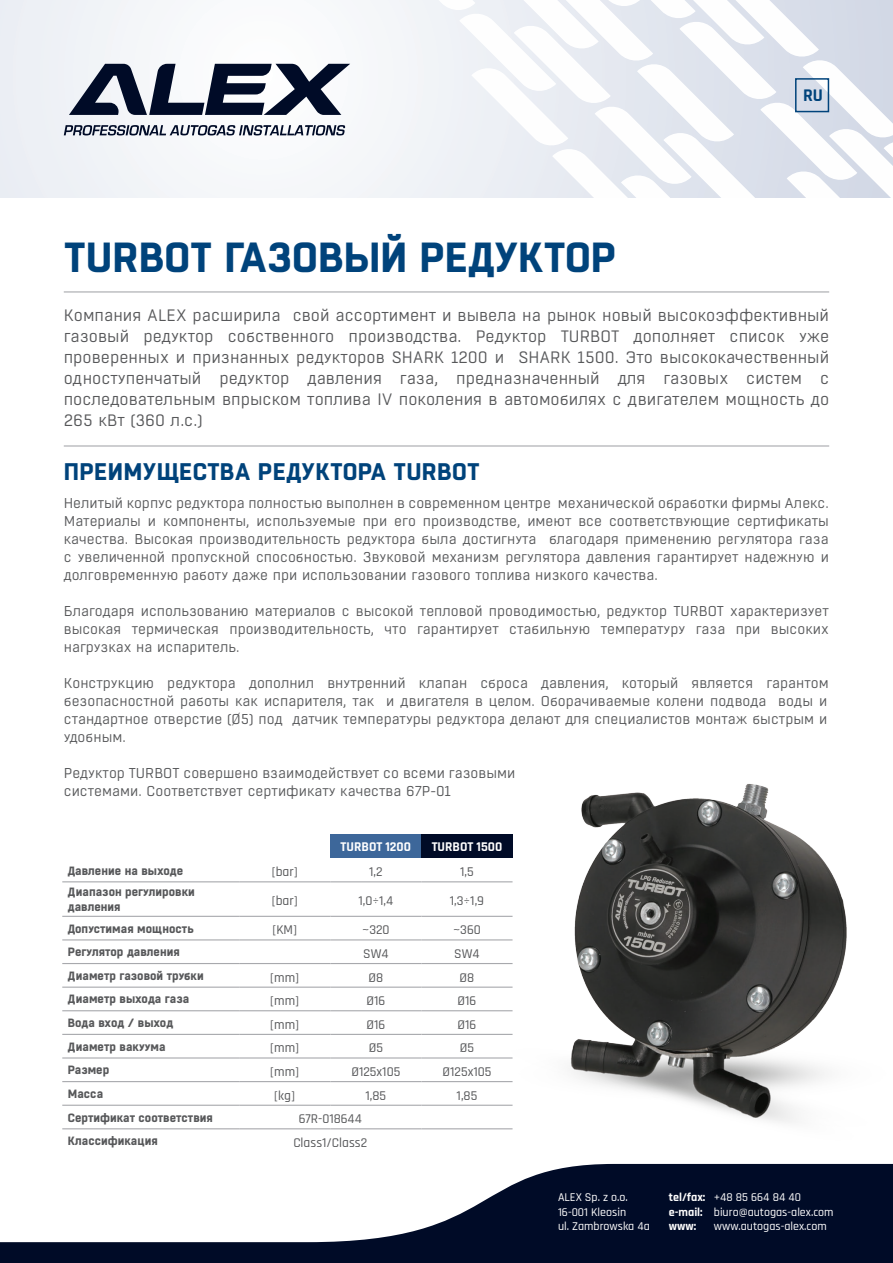
<style>
.page{position:relative;width:893px;height:1263px;background:#fff}
.page>*{position:absolute;margin:0;border:0;box-sizing:border-box;transform-origin:0 0}
.t1{font:700 42px "Boxed";color:#00437b}
.t2{font:700 24px "Boxed";letter-spacing:.01em;color:#00437b}
.t3{font:700 18px "Rajdhani";color:#00437b}
.t4{font:16.5px/21px "Boxed";color:#57585a;text-align:justify}
.t5{font:14.25px/18px "Boxed";color:#57585a;text-align:justify}
.t6{font:500 13.5px "Rajdhani";color:#57585a}
.t7{font:700 13.5px "Rajdhani";color:#fff}
.t8{font:700 12px/14.4px "Boxed";color:#57585a}
.t9{font:500 12px/14.4px "Rajdhani";color:#fff}
.t10{font:700 12px/14.4px "Rajdhani";color:#fff}
</style>
<div class="page">
<div style="left:0;top:0;width:893px;height:198px;background:#f5f7f9"></div>
<svg style="left:69px;top:64px;width:281px;height:51px"></svg>
<svg style="left:64px;top:125px;width:281px;height:10px"></svg>
<svg style="left:0;top:1172px;width:893px;height:91px;fill:#000b27"></svg>
<svg style="left:378px;top:0;width:515px;height:447px"></svg>
<img style="left:440px;top:784px;width:453px;height:388px">
<hr style="left:64px;top:291px;width:765px;height:1px;background:#a8a9ad">
<hr style="left:64px;top:445px;width:765px;height:2px;background:#a8a9ad">
<div style="left:795px;top:78px;width:34px;height:34px;border:2px solid #00437b"></div>
<div style="left:330px;top:835px;width:91px;height:23px;background:#3d679a"></div>
<div style="left:421px;top:835px;width:92px;height:23px;background:#000b27"></div>
<hr style="left:62px;top:881px;width:177px;height:1px;background:#a8a9ad">
<hr style="left:239px;top:881px;width:91px;height:1px;background:#a8a9ad">
<hr style="left:330px;top:881px;width:91px;height:1px;background:#a8a9ad">
<hr style="left:421px;top:881px;width:92px;height:1px;background:#a8a9ad">
<hr style="left:62px;top:916px;width:177px;height:1px;background:#a8a9ad">
<hr style="left:239px;top:916px;width:91px;height:1px;background:#a8a9ad">
<hr style="left:330px;top:916px;width:91px;height:1px;background:#a8a9ad">
<hr style="left:421px;top:916px;width:92px;height:1px;background:#a8a9ad">
<hr style="left:62px;top:939px;width:177px;height:1px;background:#a8a9ad">
<hr style="left:239px;top:939px;width:91px;height:1px;background:#a8a9ad">
<hr style="left:330px;top:939px;width:91px;height:1px;background:#a8a9ad">
<hr style="left:421px;top:939px;width:92px;height:1px;background:#a8a9ad">
<hr style="left:62px;top:963px;width:177px;height:1px;background:#a8a9ad">
<hr style="left:239px;top:963px;width:91px;height:1px;background:#a8a9ad">
<hr style="left:330px;top:963px;width:91px;height:1px;background:#a8a9ad">
<hr style="left:421px;top:963px;width:92px;height:1px;background:#a8a9ad">
<hr style="left:62px;top:986px;width:177px;height:2px;background:#a8a9ad">
<hr style="left:239px;top:986px;width:91px;height:2px;background:#a8a9ad">
<hr style="left:330px;top:986px;width:91px;height:2px;background:#a8a9ad">
<hr style="left:421px;top:986px;width:92px;height:2px;background:#a8a9ad">
<hr style="left:62px;top:1010px;width:177px;height:1px;background:#a8a9ad">
<hr style="left:239px;top:1010px;width:91px;height:1px;background:#a8a9ad">
<hr style="left:330px;top:1010px;width:91px;height:1px;background:#a8a9ad">
<hr style="left:421px;top:1010px;width:92px;height:1px;background:#a8a9ad">
<hr style="left:62px;top:1034px;width:177px;height:1px;background:#a8a9ad">
<hr style="left:239px;top:1034px;width:91px;height:1px;background:#a8a9ad">
<hr style="left:330px;top:1034px;width:91px;height:1px;background:#a8a9ad">
<hr style="left:421px;top:1034px;width:92px;height:1px;background:#a8a9ad">
<hr style="left:62px;top:1057px;width:177px;height:1px;background:#a8a9ad">
<hr style="left:239px;top:1057px;width:91px;height:1px;background:#a8a9ad">
<hr style="left:330px;top:1057px;width:91px;height:1px;background:#a8a9ad">
<hr style="left:421px;top:1057px;width:92px;height:1px;background:#a8a9ad">
<hr style="left:62px;top:1081px;width:177px;height:1px;background:#a8a9ad">
<hr style="left:239px;top:1081px;width:91px;height:1px;background:#a8a9ad">
<hr style="left:330px;top:1081px;width:91px;height:1px;background:#a8a9ad">
<hr style="left:421px;top:1081px;width:92px;height:1px;background:#a8a9ad">
<hr style="left:62px;top:1105px;width:177px;height:1px;background:#a8a9ad">
<hr style="left:239px;top:1105px;width:91px;height:1px;background:#a8a9ad">
<hr style="left:330px;top:1105px;width:91px;height:1px;background:#a8a9ad">
<hr style="left:421px;top:1105px;width:92px;height:1px;background:#a8a9ad">
<hr style="left:62px;top:1128px;width:177px;height:1px;background:#a8a9ad">
<hr style="left:239px;top:1128px;width:91px;height:1px;background:#a8a9ad">
<hr style="left:330px;top:1128px;width:91px;height:1px;background:#a8a9ad">
<hr style="left:421px;top:1128px;width:92px;height:1px;background:#a8a9ad">
<h1 class="t1" style="left:64px;top:229px;width:554px">TURBOT ГАЗОВЫЙ РЕДУКТОР</h1>
<p class="t3" style="left:803px;top:85px;width:21px">RU</p>
<p class="t4" style="left:64px;top:305px;width:767px">Компания ALEX расширила свой ассортимент и вывела на рынок новый высокоэффективный газовый редуктор собственного производства. Редуктор TURBOT дополняет список уже проверенных и признанных редукторов SHARK 1200 и SHARK 1500. Это высококачественный одноступенчатый редуктор давления газа, предназначенный для газовых систем с последовательным впрыском топлива IV поколения в автомобилях с двигателем мощность до 265 кВт (360 л.с.)</p>
<h2 class="t2" style="left:64px;top:456px;width:159px">Преимущества</h2>
<h2 class="t2" style="left:258px;top:456px;width:16px">редуктора</h2>
<h2 class="t2" style="left:394px;top:456px;width:88px">TURBOT</h2>
<p class="t5" style="left:64px;top:494px;width:767px">Нелитый корпус редуктора полностью выполнен в современном центре механической обработки фирмы Алекс.<br>Материалы и компоненты, используемые при его производстве, имеют все соответствующие сертификаты качества. Высокая производительность редуктора была достигнута благодаря применению регулятора газа с увеличенной пропускной способностью. Звуковой механизм регулятора давления гарантирует надежную и долговременную работу даже при использовании газового топлива низкого качества.</p>
<p class="t5" style="left:64px;top:602px;width:767px">Благодаря использованию материалов с высокой тепловой проводимостью, редуктор TURBOT характеризует высокая термическая производительность, что гарантирует стабильную температуру газа при высоких нагрузках на испаритель.</p>
<p class="t5" style="left:64px;top:674px;width:767px">Конструкцию редуктора дополнил внутренний клапан сброса давления, который является гарантом безопасностной работы как испарителя, так и двигателя в целом. Оборачиваемые колени подвода воды и стандартное отверстие (Ø5) под датчик температуры редуктора делают для специалистов монтаж быстрым и удобным.</p>
<p class="t5" style="left:64px;top:764px;width:453px">Редуктор TURBOT совершено взаимодействует со всеми газовыми системами. Соответствует сертификату качества 67Р-01</p>
<p class="t7" style="left:341px;top:839px;width:72px">TURBOT 1200</p>
<p class="t7" style="left:432px;top:839px;width:72px">TURBOT 1500</p>
<p class="t8" style="left:68px;top:863px;width:117px">Давление на выходе</p>
<p class="t6" style="left:272px;top:864px;width:28px">[bar]</p>
<p class="t6" style="left:369px;top:864px;width:15px">1,2</p>
<p class="t6" style="left:460px;top:864px;width:15px">1,5</p>
<p class="t8" style="left:68px;top:885px;width:129px">Диапазон регулировки давления</p>
<p class="t6" style="left:272px;top:893px;width:28px">[bar]</p>
<p class="t6" style="left:358px;top:893px;width:36px">1,0÷1,4</p>
<p class="t6" style="left:450px;top:893px;width:36px">1,3÷1,9</p>
<p class="t8" style="left:68px;top:922px;width:127px">Допустимая мощность</p>
<p class="t6" style="left:272px;top:922px;width:26px">[KM]</p>
<p class="t6" style="left:362px;top:922px;width:29px">~320</p>
<p class="t6" style="left:453px;top:922px;width:29px">~360</p>
<p class="t8" style="left:68px;top:945px;width:114px">Регулятор давления</p>
<p class="t6" style="left:363px;top:946px;width:27px">SW4</p>
<p class="t6" style="left:454px;top:946px;width:27px">SW4</p>
<p class="t8" style="left:68px;top:969px;width:137px">Диаметр газовой трубки</p>
<p class="t6" style="left:270px;top:969px;width:30px">[mm]</p>
<p class="t6" style="left:368px;top:969px;width:16px">Ø8</p>
<p class="t6" style="left:460px;top:969px;width:16px">Ø8</p>
<p class="t8" style="left:68px;top:992px;width:123px">Диаметр выхода газа</p>
<p class="t6" style="left:270px;top:993px;width:30px">[mm]</p>
<p class="t6" style="left:366px;top:993px;width:20px">Ø16</p>
<p class="t6" style="left:458px;top:993px;width:20px">Ø16</p>
<p class="t8" style="left:68px;top:1016px;width:107px">Вода вход / выход</p>
<p class="t6" style="left:270px;top:1017px;width:30px">[mm]</p>
<p class="t6" style="left:366px;top:1017px;width:20px">Ø16</p>
<p class="t6" style="left:458px;top:1017px;width:20px">Ø16</p>
<p class="t8" style="left:68px;top:1040px;width:99px">Диаметр вакуума</p>
<p class="t6" style="left:270px;top:1040px;width:30px">[mm]</p>
<p class="t6" style="left:369px;top:1040px;width:16px">Ø5</p>
<p class="t6" style="left:460px;top:1040px;width:16px">Ø5</p>
<p class="t8" style="left:68px;top:1063px;width:43px">Размер</p>
<p class="t6" style="left:270px;top:1064px;width:30px">[mm]</p>
<p class="t6" style="left:351px;top:1064px;width:50px">Ø125x105</p>
<p class="t6" style="left:443px;top:1064px;width:50px">Ø125x105</p>
<p class="t8" style="left:68px;top:1087px;width:37px">Масса</p>
<p class="t6" style="left:274px;top:1087px;width:22px">[kg]</p>
<p class="t6" style="left:365px;top:1087px;width:22px">1,85</p>
<p class="t6" style="left:457px;top:1087px;width:22px">1,85</p>
<p class="t8" style="left:68px;top:1110px;width:147px">Сертификат соответствия</p>
<p class="t6" style="left:299px;top:1111px;width:65px">67R-018644</p>
<p class="t8" style="left:68px;top:1134px;width:92px">Классификация</p>
<p class="t6" style="left:293px;top:1135px;width:75px">Class1/Class2</p>
<p class="t10" style="left:669px;top:1191px;width:38px">tel/fax: e-mail: www:</p>
<p class="t9" style="left:558px;top:1191px;width:93px">ALEX Sp. z o.o.<br>16-001 Kleosin<br>ul. Zambrowska 4a</p>
<p class="t9" style="left:714px;top:1191px;width:121px">+48 85 664 84 40 biuro@autogas-alex.com www.autogas-alex.com</p>
</div>
